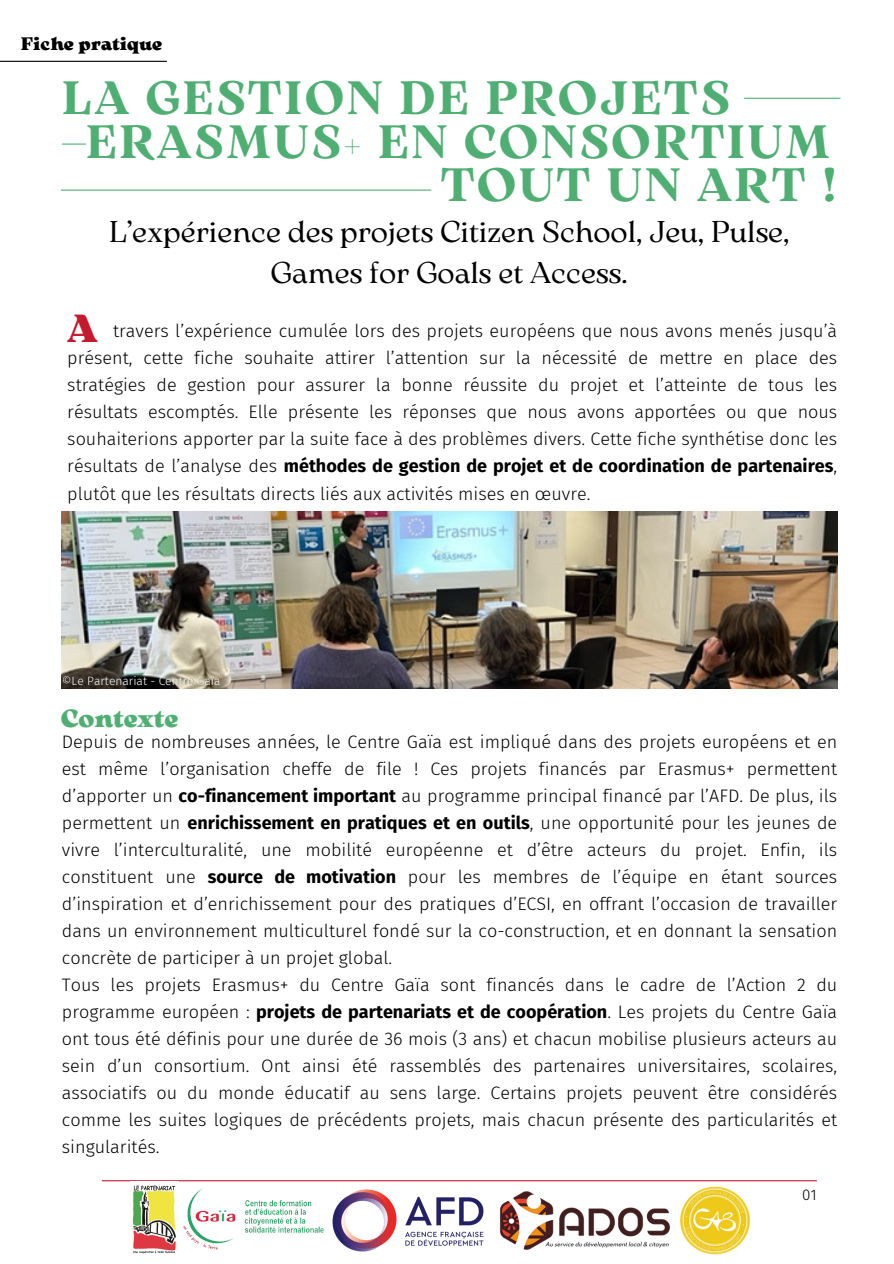
<style>
.page{position:relative;width:894px;height:1264px;background:#fff}
.page>*{position:absolute;margin:0;border:0;box-sizing:border-box;transform-origin:0 0}
.t1{font:700 46.5px "Arsenica Antiqua";letter-spacing:.05em;color:#4faf73}
.t2{font:800 39.15px "Arsenica Antiqua";color:#c5192d}
.t3{font:30px/41.7px "Arsenica Antiqua";color:#000;text-align:center}
.t4{font:800 24.75px "Arsenica Antiqua";color:#4faf73}
.t5{font:300 18px/27px "Fira Sans";color:#000;text-align:justify}
.t6{font:800 18px "Arsenica Antiqua";color:#000}
.t7{font:300 15.15px "Fira Sans";color:#000}
.t8{font:300 12px "Fira Sans";color:#fff}
.s1{font-weight:700}
</style>
<div class="page">
<hr style="left:62px;top:143px;width:24px;height:2px;background:#4faf73">
<hr style="left:102px;top:1180px;width:714px;height:1px;background:#c5192d">
<hr style="left:0;top:61px;width:167px;height:1px;background:#000">
<img style="left:132px;top:1185px;width:44px;height:69px">
<img style="left:183px;top:1188px;width:301px;height:64px">
<img style="left:499px;top:1191px;width:172px;height:59px">
<img style="left:680px;top:1186px;width:68px;height:68px">
<hr style="left:61px;top:189px;width:370px;height:2px;background:#4faf73">
<hr style="left:743px;top:98px;width:97px;height:1px;background:#4faf73">
<img style="left:62px;top:511px;width:775px;height:177px">
<h5 class="t6" style="left:21px;top:37px;width:143px">Fiche pratique</h5>
<h4 class="t1" style="left:62px;top:80px;width:669px">LA GESTION DE PROJETS</h4>
<h1 class="t1" style="left:86px;top:124px;width:745px">ERASMUS+ EN CONSORTIUM</h1>
<p class="t1" style="left:440px;top:167px;width:397px">TOUT UN ART !</p>
<p class="t3" style="left:109px;top:213px;width:682px">L’expérience des projets Citizen School, Jeu, Pulse,<br>Games for Goals et Access.</p>
<p class="t2" style="left:67px;top:313px;width:32px">A</p>
<p class="t5" style="left:67px;top:318px;width:771px;text-indent:46px">travers l’expérience cumulée lors des projets européens que nous avons menés jusqu’à présent, cette fiche souhaite attirer l’attention sur la nécessité de mettre en place des stratégies de gestion pour assurer la bonne réussite du projet et l’atteinte de tous les résultats escomptés. Elle présente les réponses que nous avons apportées ou que nous souhaiterions apporter par la suite face à des problèmes divers. Cette fiche synthétise donc les résultats de l’analyse des <span class="s1">méthodes de gestion de projet et de coordination de partenaires</span>, plutôt que les résultats directs liés aux activités mises en œuvre.</p>
<p class="t8" style="left:62px;top:673px;width:160px">©Le Partenariat - Centre Gaïa</p>
<p class="t4" style="left:61px;top:708px;width:118px">Contexte</p>
<h3 class="t5" style="left:62px;top:728px;width:776px;text-align:left">Depuis de nombreuses années, le Centre Gaïa est impliqué dans des projets européens et en est même l’organisation cheffe de file ! Ces projets financés par Erasmus+ permettent d’apporter un <span class="s1">co-financement important</span> au programme principal financé par l’AFD. De plus, ils permettent un <span class="s1">enrichissement en pratiques et en outils</span>, une opportunité pour les jeunes de vivre l’interculturalité, une mobilité européenne et d’être acteurs du projet. Enfin, ils constituent une <span class="s1">source de motivation</span> pour les membres de l’équipe en étant sources d’inspiration et d’enrichissement pour des pratiques d’ECSI, en offrant l’occasion de travailler dans un environnement multiculturel fondé sur la co-construction, et en donnant la sensation concrète de participer à un projet global.<br>Tous les projets Erasmus+ du Centre Gaïa sont financés dans le cadre de l’Action 2 du programme européen : <span class="s1">projets de partenariats et de coopération</span>. Les projets du Centre Gaïa ont tous été définis pour une durée de 36 mois (3 ans) et chacun mobilise plusieurs acteurs au sein d’un consortium. Ont ainsi été rassemblés des partenaires universitaires, scolaires, associatifs ou du monde éducatif au sens large. Certains projets peuvent être considérés comme les suites logiques de précédents projets, mais chacun présente des particularités et singularités.</h3>
<p class="t7" style="left:802px;top:1185px;width:16px">01</p>
</div>
